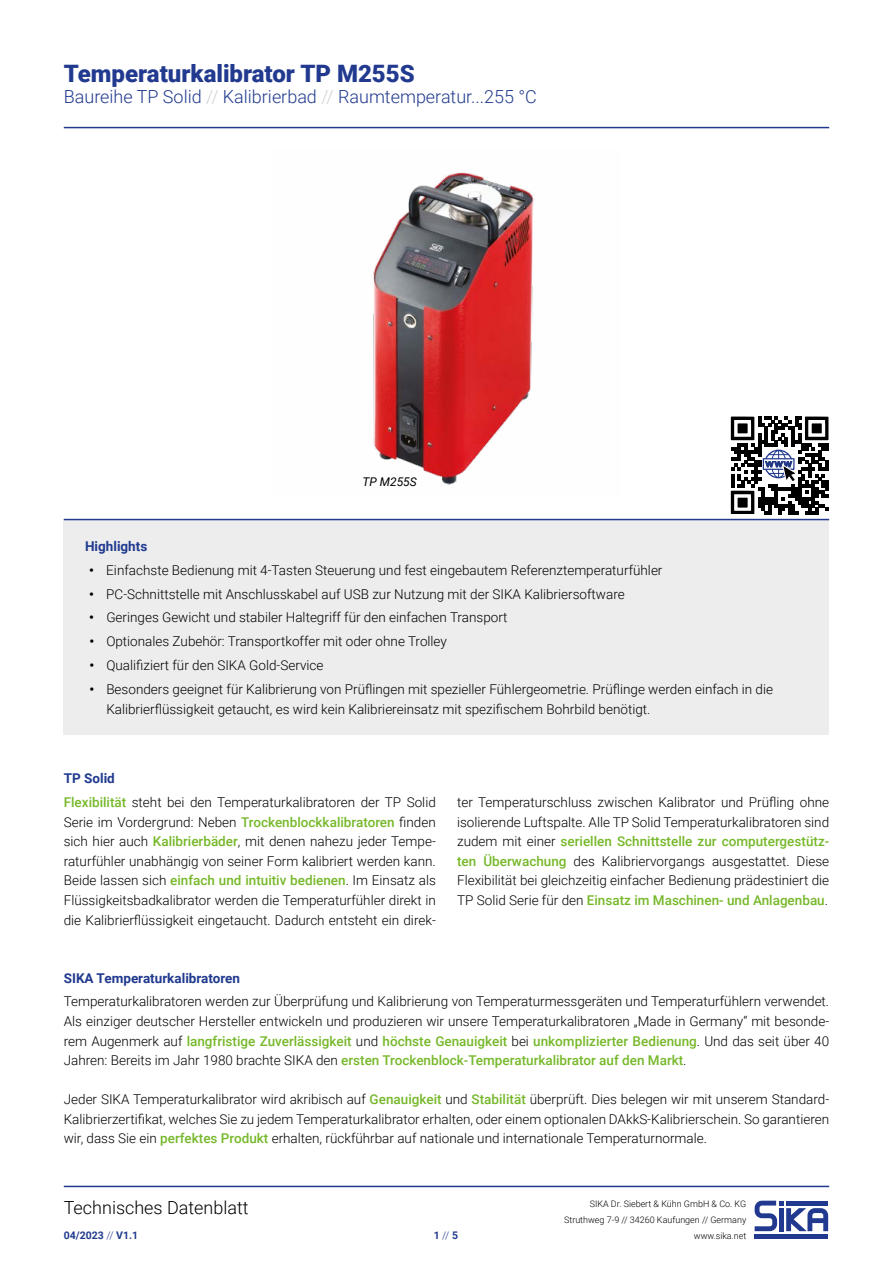
<style>
.page{position:relative;width:893px;height:1263px;background:#fff}
.page>*{position:absolute;margin:0;border:0;box-sizing:border-box;transform-origin:0 0}
.t1{font:900 24px "Roboto";color:#213a8f}
.t2{font:300 18px "Roboto";color:#213a8f}
.t3{font:300 18px "Roboto";color:#000}
.t4{font:300 13.5px/19.5px "Roboto";color:#000;text-align:justify}
.t5{font:700 13.5px "Roboto";color:#213a8f}
.t6{font:italic 12px "Roboto";color:#000}
.t7{font:700 10.5px "Roboto";color:#213a8f}
.t8{font:300 9px/15.8px "Roboto";color:#000;text-align:right}
.s1{color:#d0d0d0}
.s2{font-weight:700}
.s3{font-weight:700;color:#213a8f}
.s4{font-weight:500;color:#76b82a}
.s5{font-weight:300}
</style>
<div class="page">
<hr style="left:64px;top:1186px;width:765px;height:1px;background:#213a8f">
<svg style="left:754px;top:1200px;width:75px;height:39px"></svg>
<img style="left:373px;top:172px;width:161px;height:313px">
<div style="left:64px;top:519px;width:765px;height:216px;background:#ededed"></div>
<hr style="left:64px;top:519px;width:765px;height:1px;background:#213a8f">
<hr style="left:64px;top:127px;width:765px;height:1px;background:#213a8f">
<svg style="left:731px;top:417px;width:98px;height:97px"></svg>
<h1 class="t1" style="left:64px;top:56px;width:352px">Temperaturkalibrator TP M255S</h1>
<h2 class="t2" style="left:64px;top:84px;width:475px">Baureihe TP Solid <span class="s1">//</span> Kalibrierbad <span class="s1">//</span> Raumtemperatur...255 °C</h2>
<p class="t6" style="left:362px;top:473px;width:56px">TP M255S</p>
<p class="t5" style="left:85px;top:537px;width:64px">Highlights</p>
<p class="t4" style="left:89px;top:560px;width:575px"><span class="s2">•</span> Einfachste Bedienung mit 4-Tasten Steuerung und fest eingebautem Referenztemperaturfühler</p>
<p class="t4" style="left:89px;top:583px;width:537px"><span class="s2">•</span> PC-Schnittstelle mit Anschlusskabel auf USB zur Nutzung mit der SIKA Kalibriersoftware</p>
<p class="t4" style="left:89px;top:607px;width:420px"><span class="s2">•</span> Geringes Gewicht und stabiler Haltegriff für den einfachen Transport</p>
<p class="t4" style="left:89px;top:631px;width:359px"><span class="s2">•</span> Optionales Zubehör: Transportkoffer mit oder ohne Trolley</p>
<p class="t4" style="left:89px;top:655px;width:236px"><span class="s2">•</span> Qualifiziert für den SIKA Gold-Service</p>
<p class="t4" style="left:106px;top:679px;width:668px;text-indent:-17px"><span class="s2">•</span> Besonders geeignet für Kalibrierung von Prüflingen mit spezieller Fühlergeometrie. Prüflinge werden einfach in die<br>Kalibrierflüssigkeit getaucht, es wird kein Kalibriereinsatz mit spezifischem Bohrbild benötigt.</p>
<p class="t4" style="left:64px;top:766px;width:374px;line-height:23.9px"><span class="s3">TP Solid<br></span><span class="s4">Flexibilität</span> steht bei den Temperaturkalibratoren der TP Solid</p>
<p class="t4" style="left:64px;top:811px;width:374px">Serie im Vordergrund: Neben <span class="s4">Trockenblockkalibratoren</span> finden sich hier auch <span class="s4">Kalibrierbäder</span>, mit denen nahezu jeder Tempe&shy;raturfühler unabhängig von seiner Form kalibriert werden kann.<br>Beide lassen sich <span class="s4">einfach und intuitiv bedienen</span>. Im Einsatz als Flüssigkeitsbadkalibrator werden die Temperaturfühler direkt in die Kalibrierflüssigkeit eingetaucht. Dadurch entsteht ein direk-</p>
<p class="t4" style="left:457px;top:792px;width:374px">ter Temperaturschluss zwischen Kalibrator und Prüfling ohne isolierende Luftspalte. Alle TP Solid Temperaturkalibratoren sind zudem mit einer <span class="s4">seriellen Schnittstelle zur computergestütz&shy;ten Überwachung</span> des Kalibriervorgangs ausgestattet. Diese Flexibilität bei gleichzeitig einfacher Bedienung prädestiniert die TP Solid Serie für den <span class="s4">Einsatz im Maschinen- und Anlagenbau</span>.</p>
<p class="t5" style="left:64px;top:968px;width:178px">SIKA Temperaturkalibratoren</p>
<p class="t4" style="left:64px;top:991px;width:767px">Temperaturkalibratoren werden zur Überprüfung und Kalibrierung von Temperaturmessgeräten und Temperaturfühlern verwendet.<br>Als einziger deutscher Hersteller entwickeln und produzieren wir unsere Temperaturkalibratoren „Made in Germany“ mit besonde&shy;rem Augenmerk auf <span class="s4">langfristige Zuverlässigkeit</span> und <span class="s4">höchste Genauigkeit</span> bei <span class="s4">unkomplizierter Bedienung</span>. Und das seit über 40<br>Jahren: Bereits im Jahr 1980 brachte SIKA den <span class="s4">ersten Trockenblock-Temperaturkalibrator auf den Markt</span>.</p>
<p class="t4" style="left:64px;top:1089px;width:767px">Jeder SIKA Temperaturkalibrator wird akribisch auf <span class="s4">Genauigkeit</span> und <span class="s4">Stabilität</span> überprüft. Dies belegen wir mit unserem Standard-Kalibrierzertifikat, welches Sie zu jedem Temperaturkalibrator erhalten, oder einem optionalen DAkkS-Kalibrierschein. So garantieren wir, dass Sie ein <span class="s4">perfektes Produkt</span> erhalten, rückführbar auf nationale und internationale Temperaturnormale.</p>
<h2 class="t3" style="left:64px;top:1195px;width:186px">Technisches Datenblatt</h2>
<p class="t7" style="left:64px;top:1228px;width:76px">04/2023 <span class="s5">//</span> V1.1</p>
<p class="t7" style="left:434px;top:1228px;width:26px">1 <span class="s5">//</span> 5</p>
<p class="t8" style="left:564px;top:1196px;width:184px">SIKA Dr. Siebert &amp; Kühn GmbH &amp; Co. KG<br>Struthweg 7-9 // 34260 Kaufungen // Germany www.sika.net</p>
</div>
